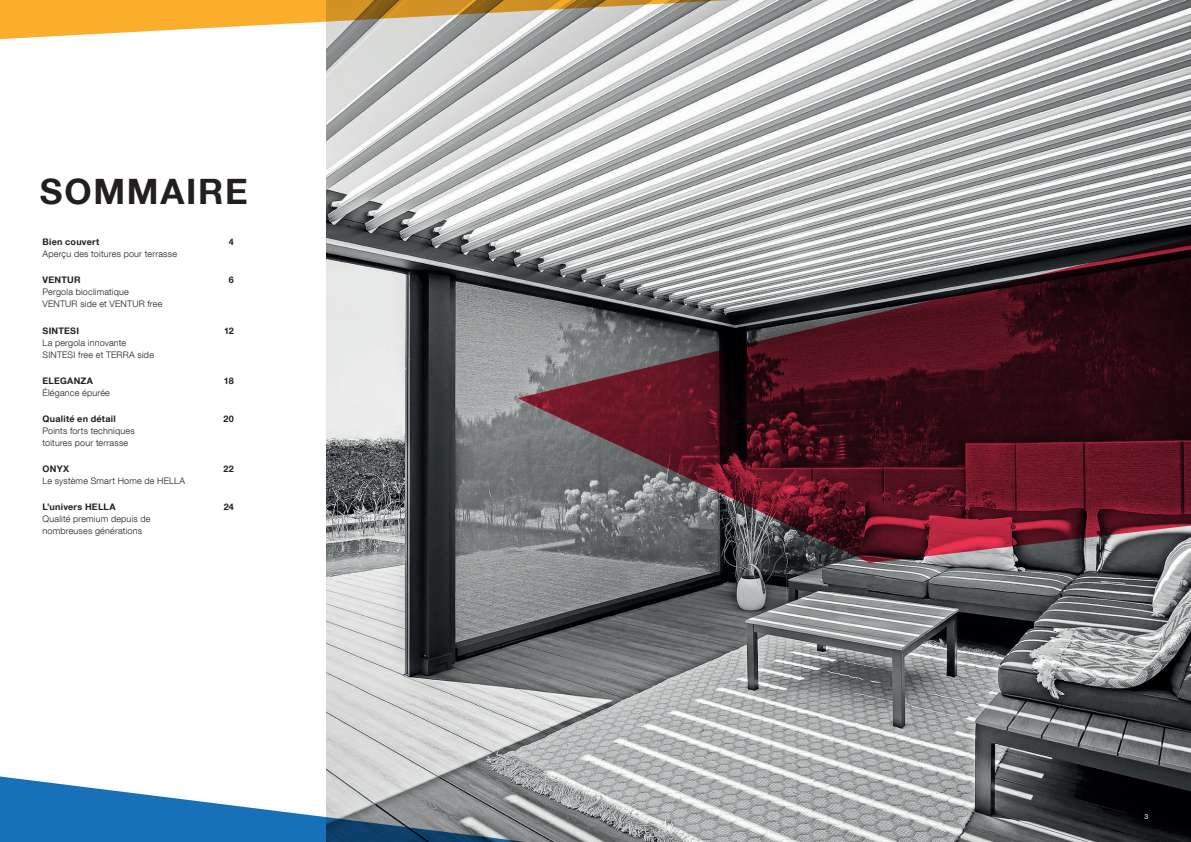
<style>
.page{position:relative;width:1191px;height:842px;background:#fff}
.page>*{position:absolute;margin:0;border:0;box-sizing:border-box;transform-origin:0 0}
.t1{font:700 35px "Helvetica Neue LT Com";letter-spacing:.05em;color:#231f20}
.t2{font:300 9px/12px "Helvetica Neue LT Com";letter-spacing:.02em;color:#231f20}
.t3{font:700 9px "Helvetica Neue LT Com";letter-spacing:.03em;color:#231f20}
.t4{font:7px "Helvetica Neue LT Com";color:#fff}
</style>
<div class="page">
<img style="left:326px;top:0;width:865px;height:842px">
<svg style="left:0;top:0;width:1021px;height:40px"></svg>
<svg style="left:517px;top:233px;width:674px;height:330px"></svg>
<svg style="left:0;top:773px;width:833px;height:69px"></svg>
<h1 class="t1" style="left:40px;top:169px;width:209px">SOMMAIRE</h1>
<p class="t3" style="left:43px;top:236px;width:58px">Bien couvert</p>
<p class="t3" style="left:229px;top:236px;width:7px">4</p>
<p class="t2" style="left:43px;top:248px;width:136px">Aperçu des toitures pour terrasse</p>
<p class="t3" style="left:43px;top:275px;width:40px">VENTUR</p>
<p class="t3" style="left:229px;top:275px;width:7px">6</p>
<p class="t2" style="left:43px;top:286px;width:121px">Pergola bioclimatique<br>VENTUR side et VENTUR free</p>
<p class="t3" style="left:43px;top:325px;width:38px">SINTESI</p>
<p class="t3" style="left:224px;top:325px;width:11px">12</p>
<p class="t2" style="left:43px;top:336px;width:113px">La pergola innovante<br>SINTESI free et TERRA side</p>
<p class="t3" style="left:43px;top:375px;width:52px">ELEGANZA</p>
<p class="t3" style="left:224px;top:375px;width:11px">18</p>
<p class="t2" style="left:43px;top:386px;width:69px">Élégance épurée</p>
<p class="t3" style="left:43px;top:413px;width:75px">Qualité en détail</p>
<p class="t3" style="left:223px;top:413px;width:12px">20</p>
<p class="t2" style="left:43px;top:425px;width:94px">Points forts techniques toitures pour terrasse</p>
<p class="t3" style="left:43px;top:463px;width:28px">ONYX</p>
<p class="t3" style="left:223px;top:463px;width:12px">22</p>
<p class="t2" style="left:43px;top:475px;width:144px">Le système Smart Home de HELLA</p>
<p class="t3" style="left:43px;top:501px;width:74px">L’univers HELLA</p>
<p class="t3" style="left:224px;top:501px;width:12px">24</p>
<p class="t2" style="left:43px;top:513px;width:110px">Qualité premium depuis de nombreuses générations</p>
<p class="t4" style="left:1144px;top:812px;width:5px">3</p>
</div>
